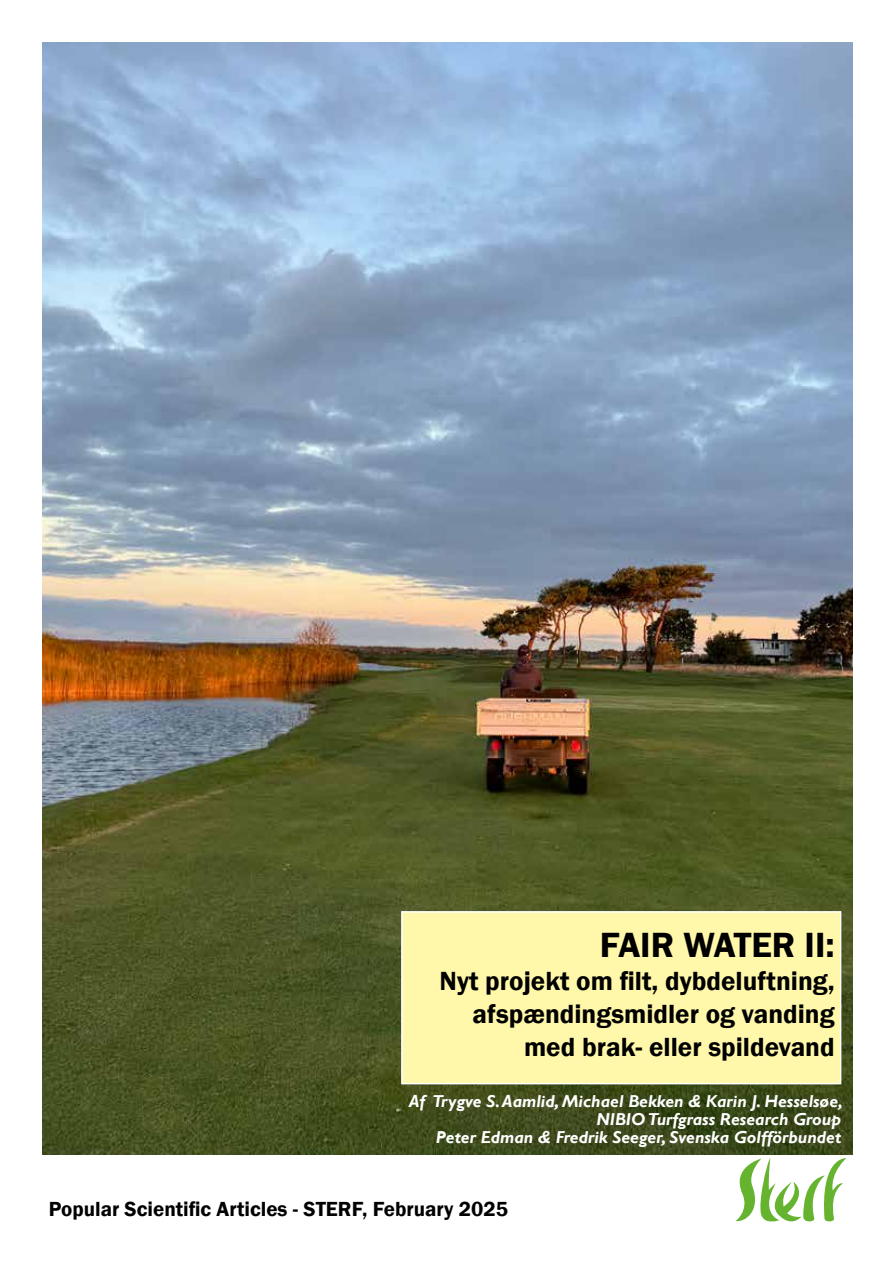
<style>
.page{position:relative;width:893px;height:1263px;background:#fff}
.page>*{position:absolute;margin:0;border:0;box-sizing:border-box;transform-origin:0 0}
.t1{font:600 36px "Franklin Gothic";color:#000}
.t2{font:600 27px/33px "Franklin Gothic";color:#000;text-align:right}
.t3{font:600 21px "Franklin Gothic";color:#000}
.t4{font:italic 700 17.25px/18px "Gill Sans";color:#fff;text-align:right}
</style>
<div class="page">
<img style="left:43px;top:43px;width:810px;height:1111px">
<svg style="left:736px;top:1158px;width:110px;height:63px"></svg>
<div style="left:401px;top:911px;width:440px;height:173px;background:#fff7a9;border:2px solid #fff"></div>
<h1 class="t1" style="left:600px;top:922px;width:236px">FAIR WATER II:</h1>
<h2 class="t2" style="left:440px;top:964px;width:397px">Nyt projekt om filt, dybdeluftning, afspændingsmidler og vanding med brak- eller spildevand</h2>
<p class="t4" style="left:409px;top:1092px;width:436px">Af Trygve S. Aamlid, Michael Bekken &amp; Karin J. Hesselsøe,<br>NIBIO Turfgrass Research Group<br>Peter Edman &amp; Fredrik Seeger, Svenska Golfförbundet</p>
<p class="t3" style="left:49px;top:1196px;width:461px">Popular Scientific Articles - STERF, February 2025</p>
</div>
